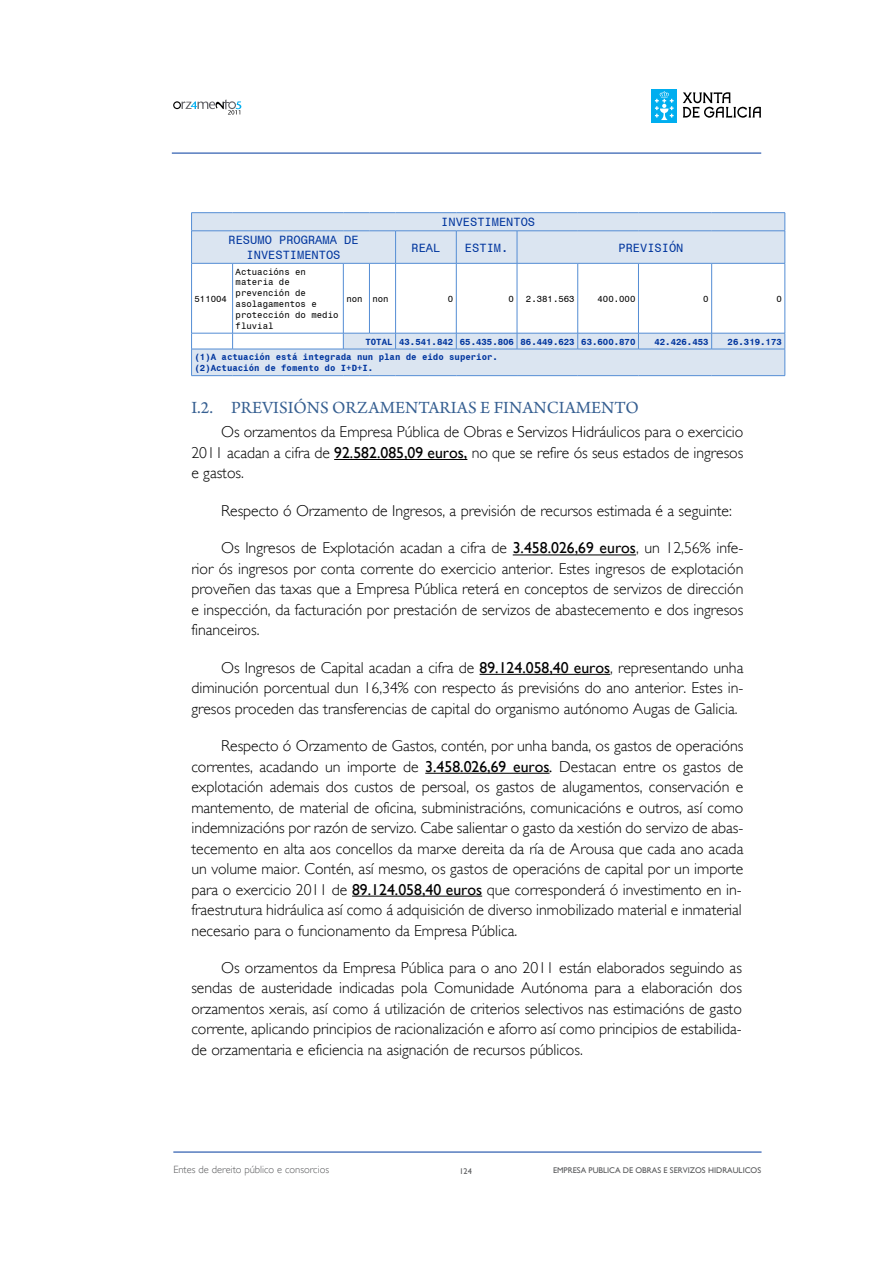
<style>
.page{position:relative;width:893px;height:1263px;background:#fff}
.page>*{position:absolute;margin:0;border:0;box-sizing:border-box;transform-origin:0 0}
.t1{font:18px "Arno Pro";color:#365f91}
.t2{font:300 15.75px/20.4px "Gill Sans";color:#000;text-align:justify}
.t3{font:12px "Monospace 821 BT";color:#00359e}
.t4{font:300 10.5px "Gill Sans";color:#58595b}
.t5{font:700 9px/10.8px "Monospace 821 BT";color:#00359e}
.t6{font:9px/10.8px "Monospace 821 BT";color:#000}
.t7{font:8.25px "Gill Sans";color:#58595b}
.s1{font-weight:400}
.s2{font-weight:400;font-style:italic}
</style>
<div class="page">
<svg style="left:173px;top:99px;width:68px;height:16px"></svg>
<div style="left:651px;top:89px;width:26px;height:34px;background:#00aeef"></div>
<svg style="left:655px;top:91px;width:19px;height:29px"></svg>
<svg style="left:683px;top:92px;width:78px;height:26px"></svg>
<hr style="left:172px;top:153px;width:589px;height:1px;background:#003a9e">
<hr style="left:173px;top:1152px;width:588px;height:1px;background:#003a9e">
<hr style="left:334px;top:459px;width:133px;height:1px;background:#000">
<hr style="left:513px;top:554px;width:123px;height:1px;background:#000">
<hr style="left:480px;top:674px;width:130px;height:1px;background:#000">
<hr style="left:425px;top:773px;width:125px;height:1px;background:#000">
<hr style="left:352px;top:896px;width:130px;height:1px;background:#000">
<svg style="left:192px;top:213px;width:593px;height:162px;fill:#dbe5f1"></svg>
<hr style="left:191px;top:212px;width:42px;height:1px;background:#548dd4">
<svg style="left:191px;top:213px;width:1px;height:18px"></svg>
<hr style="left:233px;top:212px;width:110px;height:1px;background:#548dd4">
<svg style="left:343px;top:212px;width:53px;height:1px"></svg>
<hr style="left:396px;top:212px;width:60px;height:1px;background:#548dd4">
<hr style="left:456px;top:212px;width:61px;height:1px;background:#548dd4">
<hr style="left:517px;top:212px;width:61px;height:1px;background:#548dd4">
<hr style="left:578px;top:212px;width:60px;height:1px;background:#548dd4">
<hr style="left:638px;top:212px;width:74px;height:1px;background:#548dd4">
<hr style="left:712px;top:212px;width:73px;height:1px;background:#548dd4">
<svg style="left:785px;top:213px;width:1px;height:18px"></svg>
<hr style="left:191px;top:231px;width:42px;height:1px;background:#548dd4">
<hr style="left:191px;top:231px;width:1px;height:32px;background:#548dd4">
<hr style="left:233px;top:231px;width:110px;height:1px;background:#548dd4">
<svg style="left:343px;top:231px;width:52px;height:1px"></svg>
<hr style="left:396px;top:231px;width:60px;height:1px;background:#548dd4">
<hr style="left:395px;top:231px;width:1px;height:32px;background:#548dd4">
<hr style="left:456px;top:231px;width:61px;height:1px;background:#548dd4">
<hr style="left:456px;top:231px;width:1px;height:32px;background:#548dd4">
<hr style="left:517px;top:231px;width:61px;height:1px;background:#548dd4">
<hr style="left:517px;top:231px;width:1px;height:32px;background:#548dd4">
<hr style="left:578px;top:231px;width:60px;height:1px;background:#548dd4">
<hr style="left:638px;top:231px;width:74px;height:1px;background:#548dd4">
<hr style="left:712px;top:231px;width:73px;height:1px;background:#548dd4">
<hr style="left:785px;top:231px;width:1px;height:32px;background:#548dd4">
<hr style="left:191px;top:375px;width:42px;height:1px;background:#548dd4">
<hr style="left:233px;top:375px;width:110px;height:1px;background:#548dd4">
<svg style="left:343px;top:375px;width:53px;height:1px"></svg>
<hr style="left:396px;top:375px;width:60px;height:1px;background:#548dd4">
<hr style="left:456px;top:375px;width:61px;height:1px;background:#548dd4">
<hr style="left:517px;top:375px;width:61px;height:1px;background:#548dd4">
<hr style="left:578px;top:375px;width:60px;height:1px;background:#548dd4">
<hr style="left:638px;top:375px;width:74px;height:1px;background:#548dd4">
<hr style="left:712px;top:375px;width:73px;height:1px;background:#548dd4">
<hr style="left:396px;top:349px;width:60px;height:1px;background:#548dd4">
<svg style="left:456px;top:334px;width:1px;height:15px"></svg>
<hr style="left:456px;top:349px;width:61px;height:1px;background:#548dd4">
<svg style="left:517px;top:334px;width:1px;height:15px"></svg>
<hr style="left:517px;top:349px;width:61px;height:1px;background:#548dd4">
<svg style="left:577px;top:334px;width:1px;height:15px"></svg>
<hr style="left:578px;top:349px;width:60px;height:1px;background:#548dd4">
<svg style="left:638px;top:334px;width:1px;height:15px"></svg>
<hr style="left:638px;top:349px;width:74px;height:1px;background:#548dd4">
<svg style="left:711px;top:334px;width:1px;height:15px"></svg>
<svg style="left:785px;top:333px;width:1px;height:42px"></svg>
<hr style="left:712px;top:349px;width:73px;height:1px;background:#548dd4">
<hr style="left:396px;top:333px;width:60px;height:1px;background:#548dd4">
<hr style="left:456px;top:263px;width:1px;height:70px;background:#548dd4">
<hr style="left:456px;top:333px;width:61px;height:1px;background:#548dd4">
<hr style="left:517px;top:263px;width:1px;height:70px;background:#548dd4">
<hr style="left:517px;top:333px;width:61px;height:1px;background:#548dd4">
<hr style="left:577px;top:263px;width:1px;height:70px;background:#548dd4">
<hr style="left:578px;top:333px;width:60px;height:1px;background:#548dd4">
<hr style="left:638px;top:263px;width:1px;height:70px;background:#548dd4">
<hr style="left:638px;top:333px;width:74px;height:1px;background:#548dd4">
<hr style="left:711px;top:263px;width:1px;height:70px;background:#548dd4">
<hr style="left:785px;top:263px;width:1px;height:70px;background:#548dd4">
<hr style="left:712px;top:333px;width:73px;height:1px;background:#548dd4">
<hr style="left:191px;top:263px;width:42px;height:1px;background:#548dd4">
<hr style="left:233px;top:263px;width:110px;height:1px;background:#548dd4">
<svg style="left:344px;top:263px;width:51px;height:1px"></svg>
<hr style="left:396px;top:263px;width:60px;height:1px;background:#548dd4">
<hr style="left:456px;top:263px;width:61px;height:1px;background:#548dd4">
<hr style="left:517px;top:263px;width:61px;height:1px;background:#548dd4">
<hr style="left:578px;top:263px;width:60px;height:1px;background:#548dd4">
<hr style="left:638px;top:263px;width:74px;height:1px;background:#548dd4">
<hr style="left:712px;top:263px;width:73px;height:1px;background:#548dd4">
<hr style="left:191px;top:263px;width:1px;height:70px;background:#548dd4">
<hr style="left:232px;top:263px;width:1px;height:70px;background:#548dd4">
<hr style="left:343px;top:263px;width:1px;height:70px;background:#548dd4">
<hr style="left:369px;top:263px;width:1px;height:70px;background:#548dd4">
<hr style="left:395px;top:263px;width:1px;height:70px;background:#548dd4">
<hr style="left:191px;top:333px;width:42px;height:1px;background:#548dd4">
<svg style="left:191px;top:333px;width:1px;height:42px"></svg>
<hr style="left:191px;top:349px;width:42px;height:1px;background:#548dd4">
<hr style="left:233px;top:333px;width:110px;height:1px;background:#548dd4">
<svg style="left:232px;top:333px;width:1px;height:16px"></svg>
<svg style="left:343px;top:333px;width:53px;height:17px"></svg>
<hr style="left:233px;top:349px;width:110px;height:1px;background:#548dd4">
<p class="t3" style="left:229px;top:233px;width:16px">Resumo</p>
<p class="t3" style="left:279px;top:233px;width:16px">Programa</p>
<p class="t3" style="left:344px;top:233px;width:8px">de</p>
<p class="t3" style="left:247px;top:247px;width:16px">Investimentos</p>
<p class="t3" style="left:441px;top:215px;width:95px">INVESTIMENTOS</p>
<p class="t3" style="left:411px;top:240px;width:15px">Real</p>
<p class="t3" style="left:465px;top:240px;width:16px">Estim</p>
<p class="t3" style="left:501px;top:240px;width:9px">.</p>
<p class="t3" style="left:618px;top:240px;width:16px">Previsión</p>
<p class="t6" style="left:236px;top:266px;width:104px">Actuacións en materia de prevención de asolagamentos e protección do medio fluvial</p>
<p class="t6" style="left:346px;top:293px;width:44px">non non</p>
<p class="t6" style="left:448px;top:293px;width:7px">0</p>
<p class="t6" style="left:509px;top:293px;width:7px">0</p>
<p class="t6" style="left:526px;top:293px;width:50px">2.381.563</p>
<p class="t6" style="left:597px;top:293px;width:39px">400.000</p>
<p class="t6" style="left:703px;top:293px;width:7px">0</p>
<p class="t6" style="left:776px;top:293px;width:7px">0</p>
<p class="t5" style="left:365px;top:336px;width:271px">TOTAL 43.541.842 65.435.806 86.449.623 63.600.870</p>
<p class="t5" style="left:654px;top:336px;width:56px">42.426.453</p>
<p class="t5" style="left:728px;top:336px;width:56px">26.319.173</p>
<p class="t5" style="left:195px;top:352px;width:305px">(1)A actuación está integrada nun plan de eido superior. (2)Actuación de fomento do I+D+I.</p>
<p class="t1" style="left:191px;top:397px;width:449px">I.2. PREVISIÓNS ORZAMENTARIAS E FINANCIAMENTO</p>
<p class="t2" style="left:191px;top:422px;width:554px;text-indent:30px">Os orzamentos da Empresa Pública de Obras e Servizos Hidráulicos para o exercicio 2011 acadan a cifra de <span class="s1">92.582.085,09 euros,</span> no que se refire ós seus estados de ingresos e gastos.</p>
<p class="t2" style="left:221px;top:501px;width:512px">Respecto ó Orzamento de Ingresos, a previsión de recursos estimada é a seguinte:</p>
<p class="t2" style="left:191px;top:538px;width:554px;text-indent:30px">Os Ingresos de Explotación acadan a cifra de <span class="s1">3.458.026,69 euros</span>, un 12,56% infe&shy;rior ós ingresos por conta corrente do exercicio anterior. Estes ingresos de explotación proveñen das taxas que a Empresa Pública reterá en conceptos de servizos de dirección e inspección, da facturación por prestación de servizos de abastecemento e dos ingresos financeiros.</p>
<p class="t2" style="left:191px;top:657px;width:554px;text-indent:30px">Os Ingresos de Capital acadan a cifra de <span class="s1">89.124.058,40 euros</span>, representando unha diminución porcentual dun 16,34% con respecto ás previsións do ano anterior. Estes in&shy;gresos proceden das transferencias de capital do organismo autónomo Augas de Galicia.</p>
<p class="t2" style="left:191px;top:736px;width:554px;text-indent:30px">Respecto ó Orzamento de Gastos, contén, por unha banda, os gastos de operacións correntes, acadando un importe de <span class="s1">3.458.026,69 euros</span><span class="s2">.</span> Destacan entre os gastos de explotación ademais dos custos de persoal, os gastos de alugamentos, conservación e mantemento, de material de oficina, subministracións, comunicacións e outros, así como indemnizacións por razón de servizo. Cabe salientar o gasto da xestión do servizo de abas&shy;tecemento en alta aos concellos da marxe dereita da ría de Arousa que cada ano acada un volume maior. Contén, así mesmo, os gastos de operacións de capital por un importe para o exercicio 2011 de <span class="s1">89.124.058,40 euros</span> que corresponderá ó investimento en in&shy;fraestrutura hidráulica así como á adquisición de diverso inmobilizado material e inmaterial necesario para o funcionamento da Empresa Pública.</p>
<p class="t2" style="left:191px;top:958px;width:552px;text-indent:30px">Os orzamentos da Empresa Pública para o ano 2011 están elaborados seguindo as sendas de austeridade indicadas pola Comunidade Autónoma para a elaboración dos orzamentos xerais, así como á utilización de criterios selectivos nas estimacións de gasto corrente, aplicando principios de racionalización e aforro así como principios de estabilida&shy;de orzamentaria e eficiencia na asignación de recursos públicos.</p>
<p class="t6" style="left:195px;top:293px;width:34px">511004</p>
<p class="t4" style="left:173px;top:1164px;width:157px">Entes de dereito público e consorcios</p>
<p class="t7" style="left:459px;top:1166px;width:14px">124</p>
<p class="t7" style="left:553px;top:1165px;width:210px">EMPRESA PUBLICA DE OBRAS E SERVIZOS HIDRAULICOS</p>
</div>
